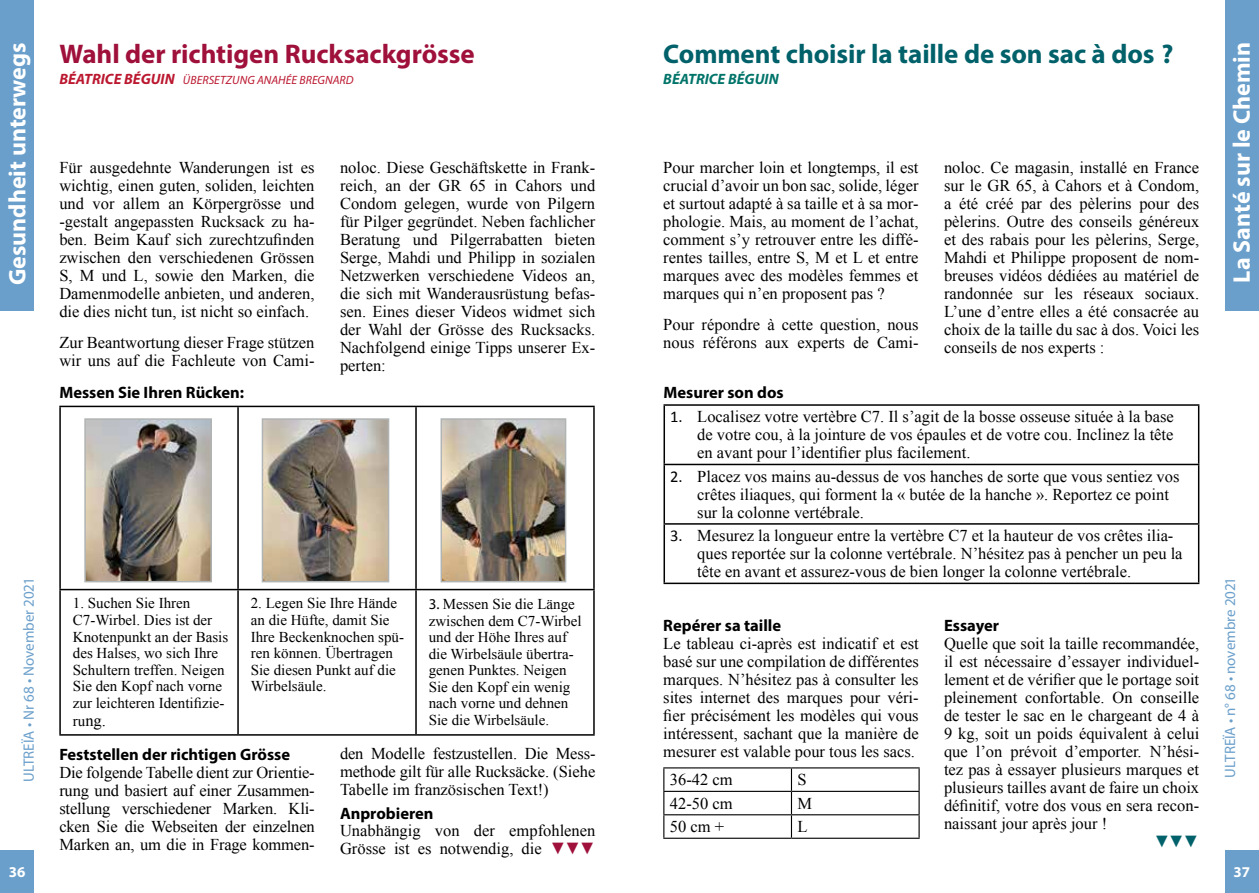
<style>
.page{position:relative;width:1259px;height:893px;background:#fff}
.page>*{position:absolute;margin:0;border:0;box-sizing:border-box;transform-origin:0 0}
.t1{font:700 27px "Myriad Pro";letter-spacing:-.005em;color:#00616a}
.t2{font:700 27px "Myriad Pro";letter-spacing:-.005em;color:#9f103b}
.t3{font:700 24px "Myriad Pro";color:#fff}
.t4{font:16.5px/18px "Times New Roman";color:#000;text-align:justify}
.t5{font:700 16.5px "Myriad Pro";color:#000}
.t6{font:16.5px "Times New Roman";color:#00616a}
.t7{font:15px/16.5px "Times New Roman";color:#000}
.t8{font:15px "Myriad Pro";color:#6a9fcb}
.t9{font:italic 700 15px "Myriad Pro";color:#007469}
.t10{font:700 15px "Myriad Pro";color:#fff}
.t11{font:italic 12px "Myriad Pro";color:#bb1830}
.s1{font-weight:700;font-size:15px}
.s2{font-family:"Calibri"}
.s3{font-size:15px}
.s4{font-family:"Myriad Pro"}
.s5{color:#9f103b}
</style>
<div class="page">
<div style="left:0;top:0;width:34px;height:310px;background:#6a9fcb"></div>
<div style="left:1225px;top:0;width:34px;height:310px;background:#6a9fcb"></div>
<div style="left:0;top:850px;width:34px;height:43px;background:#6a9fcb"></div>
<div style="left:1225px;top:850px;width:34px;height:43px;background:#6a9fcb"></div>
<hr style="left:663px;top:404px;width:536px;height:2px;background:#000">
<hr style="left:663px;top:406px;width:2px;height:58px;background:#000">
<hr style="left:1198px;top:406px;width:1px;height:58px;background:#000">
<hr style="left:663px;top:464px;width:536px;height:1px;background:#000">
<hr style="left:663px;top:465px;width:2px;height:58px;background:#000">
<hr style="left:1198px;top:465px;width:1px;height:58px;background:#000">
<hr style="left:663px;top:523px;width:536px;height:2px;background:#000">
<hr style="left:663px;top:525px;width:2px;height:58px;background:#000">
<hr style="left:1198px;top:525px;width:1px;height:58px;background:#000">
<hr style="left:663px;top:583px;width:536px;height:1px;background:#000">
<hr style="left:59px;top:406px;width:179px;height:1px;background:#000">
<hr style="left:59px;top:407px;width:2px;height:182px;background:#000">
<hr style="left:238px;top:406px;width:178px;height:1px;background:#000">
<hr style="left:237px;top:407px;width:2px;height:182px;background:#000">
<hr style="left:416px;top:406px;width:179px;height:1px;background:#000">
<hr style="left:415px;top:407px;width:2px;height:182px;background:#000">
<hr style="left:593px;top:407px;width:2px;height:182px;background:#000">
<hr style="left:59px;top:589px;width:179px;height:1px;background:#000">
<hr style="left:59px;top:590px;width:2px;height:144px;background:#000">
<hr style="left:238px;top:589px;width:178px;height:1px;background:#000">
<hr style="left:237px;top:590px;width:2px;height:144px;background:#000">
<hr style="left:416px;top:589px;width:179px;height:1px;background:#000">
<hr style="left:415px;top:590px;width:2px;height:144px;background:#000">
<hr style="left:593px;top:590px;width:2px;height:144px;background:#000">
<hr style="left:59px;top:734px;width:179px;height:2px;background:#000">
<hr style="left:238px;top:734px;width:178px;height:2px;background:#000">
<hr style="left:416px;top:734px;width:179px;height:2px;background:#000">
<img style="left:87px;top:421px;width:122px;height:158px">
<div style="left:84px;top:418px;width:128px;height:164px;border:2px solid #b1b4b4"></div>
<img style="left:265px;top:421px;width:121px;height:158px">
<div style="left:262px;top:418px;width:127px;height:164px;border:2px solid #b1b4b4"></div>
<img style="left:443px;top:421px;width:120px;height:158px">
<div style="left:440px;top:418px;width:126px;height:164px;border:2px solid #b1b4b4"></div>
<hr style="left:663px;top:767px;width:128px;height:1px;background:#000">
<hr style="left:791px;top:767px;width:128px;height:1px;background:#000">
<hr style="left:663px;top:791px;width:128px;height:1px;background:#000">
<hr style="left:791px;top:791px;width:128px;height:1px;background:#000">
<hr style="left:663px;top:814px;width:128px;height:1px;background:#000">
<svg style="left:663px;top:768px;width:1px;height:70px"></svg>
<hr style="left:791px;top:814px;width:128px;height:1px;background:#000">
<svg style="left:791px;top:768px;width:1px;height:70px"></svg>
<svg style="left:918px;top:768px;width:1px;height:70px"></svg>
<hr style="left:663px;top:838px;width:128px;height:1px;background:#000">
<hr style="left:791px;top:838px;width:128px;height:1px;background:#000">
<h2 class="t3" style="left:2px;top:285px;width:244px;rotate:-90deg">Gesundheit unterwegs</h2>
<h1 class="t2" style="left:59px;top:36px;width:417px">Wahl der richtigen Rucksackgrösse</h1>
<p class="t11" style="left:59px;top:72px;width:296px"><span class="s1">BÉATRICE BÉGUIN</span> ÜBERSETZUNG ANAHÉE BREGNARD</p>
<h1 class="t1" style="left:663px;top:36px;width:512px">Comment choisir la taille de son sac à dos ?</h1>
<p class="t9" style="left:663px;top:69px;width:117px">BÉATRICE BÉGUIN</p>
<p class="t4" style="left:59px;top:159px;width:257px">Für ausgedehnte Wanderungen ist es wichtig, einen guten, soliden, leichten und vor allem an Körpergrösse und -gestalt angepassten Rucksack zu ha&shy;ben. Beim Kauf sich zurechtzufinden zwischen den verschiedenen Grössen S, M und L, sowie den Marken, die Damenmodelle anbieten, und anderen, die dies nicht tun, ist nicht so einfach.</p>
<p class="t4" style="left:59px;top:333px;width:257px">Zur Beantwortung dieser Frage stützen wir uns auf die Fachleute von Cami-</p>
<p class="t4" style="left:340px;top:159px;width:257px">noloc. Diese Geschäftskette in Frank&shy;reich, an der GR 65 in Cahors und Condom gelegen, wurde von Pilgern für Pilger gegründet. Neben fachlicher Beratung und Pilgerrabatten bieten Serge, Mahdi und Philipp in sozialen Netzwerken verschiedene Videos an, die sich mit Wanderausrüstung befas&shy;sen. Eines dieser Videos widmet sich der Wahl der Grösse des Rucksacks.<br>Nachfolgend einige Tipps unserer Ex&shy;perten:</p>
<p class="t4" style="left:663px;top:159px;width:257px">Pour marcher loin et longtemps, il est crucial d’avoir un bon sac, solide, léger et surtout adapté à sa taille et à sa mor&shy;phologie. Mais, au moment de l’achat, comment s’y retrouver entre les diffé&shy;rentes tailles, entre S, M et L et entre marques avec des modèles femmes et marques qui n’en proposent pas ?</p>
<p class="t4" style="left:663px;top:315px;width:257px">Pour répondre à cette question, nous nous référons aux experts de Cami-</p>
<p class="t4" style="left:944px;top:159px;width:257px">noloc. Ce magasin, installé en France sur le GR 65, à Cahors et à Condom, a été créé par des pèlerins pour des pèlerins. Outre des conseils généreux et des rabais pour les pèlerins, Serge, Mahdi et Philippe proposent de nom&shy;breuses vidéos dédiées au matériel de randonnée sur les réseaux sociaux.<br>L’une d’entre elles a été consacrée au choix de la taille du sac à dos. Voici les conseils de nos experts :</p>
<h2 class="t3" style="left:1226px;top:283px;width:242px;rotate:-90deg">La Santé sur le Chemin</h2>
<p class="t5" style="left:59px;top:382px;width:186px">Messen Sie Ihren Rücken:</p>
<p class="t5" style="left:663px;top:382px;width:122px">Mesurer son dos</p>
<p class="t4" style="left:697px;top:408px;width:478px;text-indent:-27px"><span class="s2">1.</span> Localisez votre vertèbre C7. Il s’agit de la bosse osseuse située à la base de votre cou, à la jointure de vos épaules et de votre cou. Inclinez la tête en avant pour l’identifier plus facilement.</p>
<p class="t4" style="left:697px;top:467px;width:484px;text-align:left;text-indent:-27px"><span class="s2">2.</span> Placez vos mains au-dessus de vos hanches de sorte que vous sentiez vos crêtes iliaques, qui forment la « butée de la hanche ». Reportez ce point sur la colonne vertébrale.</p>
<p class="t4" style="left:697px;top:527px;width:487px;text-align:left;text-indent:-27px"><span class="s2">3.</span> Mesurez la longueur entre la vertèbre C7 et la hauteur de vos crêtes ilia&shy;ques reportée sur la colonne vertébrale. N’hésitez pas à pencher un peu la tête en avant et assurez-vous de bien longer la colonne vertébrale.</p>
<p class="t8" style="left:20px;top:782px;width:206px;rotate:-90deg">ULTREÏA • Nr 68 • November 2021</p>
<p class="t8" style="left:1221px;top:778px;width:202px;rotate:-90deg">ULTREÏA • n° 68 • novembre 2021</p>
<p class="t7" style="left:73px;top:595px;width:157px">1. Suchen Sie Ihren<br>C7-Wirbel. Dies ist der<br>Knotenpunkt an der Basis des Halses, wo sich Ihre<br>Schultern treffen. Neigen<br>Sie den Kopf nach vorne zur leichteren Identifizie-</p>
<p class="t4" style="left:73px;top:711px;width:35px"><span class="s3">ru</span>ng.</p>
<p class="t7" style="left:251px;top:595px;width:155px">2. Legen Sie Ihre Hände an die Hüfte, damit Sie<br>Ihre Beckenknochen spü&shy;ren können. Übertragen<br>Sie diesen Punkt auf die<br>Wirbelsäule.</p>
<p class="t7" style="left:429px;top:596px;width:154px"><span class="s4">3.</span> Messen Sie die Länge zwischen dem C7-Wirbel und der Höhe Ihres auf die Wirbelsäule übertra&shy;genen Punktes. Neigen<br>Sie den Kopf ein wenig nach vorne und dehnen<br>Sie die Wirbelsäule.</p>
<p class="t5" style="left:663px;top:615px;width:119px">Repérer sa taille</p>
<p class="t4" style="left:663px;top:634px;width:257px">Le tableau ci-après est indicatif et est basé sur une compilation de différentes marques. N’hésitez pas à consulter les sites internet des marques pour véri&shy;fier précisément les modèles qui vous intéressent, sachant que la manière de mesurer est valable pour tous les sacs.</p>
<p class="t4" style="left:670px;top:771px;width:64px">36-42 cm</p>
<p class="t4" style="left:797px;top:771px;width:11px">S</p>
<p class="t4" style="left:670px;top:794px;width:64px">42-50 cm</p>
<p class="t4" style="left:797px;top:794px;width:16px">M</p>
<p class="t4" style="left:670px;top:817px;width:56px">50 cm +</p>
<p class="t4" style="left:797px;top:817px;width:12px">L</p>
<p class="t5" style="left:944px;top:615px;width:57px">Essayer</p>
<p class="t4" style="left:944px;top:634px;width:257px">Quelle que soit la taille recommandée, il est nécessaire d’essayer individuel&shy;lement et de vérifier que le portage soit pleinement confortable. On conseille de tester le sac en le chargeant de 4 à 9 kg, soit un poids équivalent à celui que l’on prévoit d’emporter. N’hési&shy;tez pas à essayer plusieurs marques et plusieurs tailles avant de faire un choix définitif, votre dos vous en sera recon&shy;naissant jour après jour !</p>
<p class="t6" style="left:1153px;top:830px;width:47px">▼▼▼</p>
<p class="t4" style="left:340px;top:744px;width:257px">den Modelle festzustellen. Die Mess&shy;methode gilt für alle Rucksäcke. (Siehe Tabelle im französischen Text!)</p>
<p class="t5" style="left:340px;top:802px;width:95px">Anprobieren</p>
<p class="t4" style="left:340px;top:821px;width:257px">Unabhängig von der empfohlenen<br>Grösse ist es notwendig, die <span class="s5">▼▼▼</span></p>
<p class="t5" style="left:59px;top:743px;width:232px">Feststellen der richtigen Grösse</p>
<p class="t4" style="left:59px;top:763px;width:257px">Die folgende Tabelle dient zur Orientie&shy;rung und basiert auf einer Zusammen&shy;stellung verschiedener Marken. Kli&shy;cken Sie die Webseiten der einzelnen Marken an, um die in Frage kommen-</p>
<p class="t10" style="left:9px;top:862px;width:18px">36</p>
<p class="t10" style="left:1233px;top:862px;width:18px">37</p>
</div>
